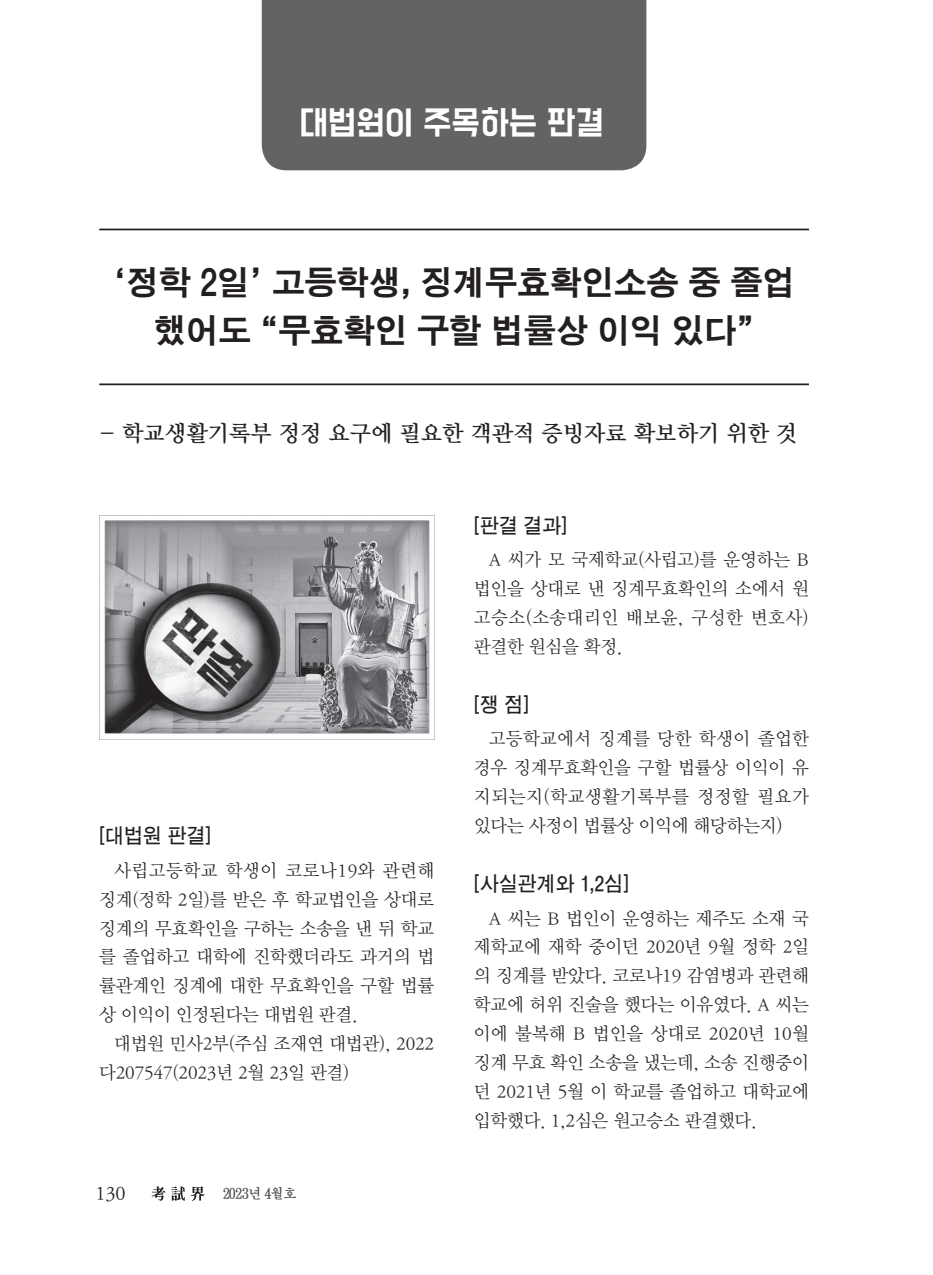
<style>
.page{position:relative;width:933px;height:1275px;background:#fff}
.page>*{position:absolute;margin:0;border:0;box-sizing:border-box;transform-origin:0 0}
.t1{font:33.25px/47.2px "D Xgo Std 60";color:#231f20;text-align:center}
.t2{font:29.75px "BM Do Hyeon";color:#fff}
.t3{font:22.75px "DX Nmu Std 40";color:#231f20}
.t4{font:20.12px "D Xgo Std 40";letter-spacing:-.01em;color:#231f20;scale:.95 1}
.t5{font:19.25px "DX Nmu Std 30";color:#231f20}
.t6{font:18.38px/28.9px "DX Nmu Std 25";letter-spacing:-.01em;color:#231f20;text-align:justify}
.t7{font:14px "D Xmu Std 40";letter-spacing:-.05em;color:#231f20;scale:.95 1}
</style>
<div class="page">
<svg style="left:152px;top:1186px;width:13px;height:15px"></svg>
<svg style="left:171px;top:1186px;width:14px;height:15px"></svg>
<svg style="left:191px;top:1186px;width:14px;height:15px"></svg>
<div style="left:262px;top:0;width:384px;height:170px;background:#656263"></div>
<hr style="left:99px;top:229px;width:710px;height:1px;background:#231f20">
<hr style="left:99px;top:383px;width:710px;height:2px;background:#231f20">
<img style="left:99px;top:516px;width:331px;height:223px">
<h2 class="t2" style="left:299px;top:107px;width:306px">대법원이 주목하는 판결</h2>
<h1 class="t1" style="left:113px;top:262px;width:682px">‘정학 2일’ 고등학생, 징계무효확인소송 중 졸업 했어도 “무효확인 구할 법률상 이익 있다”</h1>
<p class="t3" style="left:99px;top:422px;width:699px">- 학교생활기록부 정정 요구에 필요한 객관적 증빙자료 확보하기 위한 것</p>
<p class="t4" style="left:99px;top:826px;width:119px">[대법원 판결]</p>
<p class="t6" style="left:99px;top:856px;width:336px;text-indent:15px">사립고등학교 학생이 코로나19와 관련해 징계(정학 2일)를 받은 후 학교법인을 상대로 징계의 무효확인을 구하는 소송을 낸 뒤 학교 를 졸업하고 대학에 진학했더라도 과거의 법 률관계인 징계에 대한 무효확인을 구할 법률 상 이익이 인정된다는 대법원 판결.</p>
<p class="t6" style="left:99px;top:1029px;width:336px;text-indent:15px">대법원 민사2부(주심 조재연 대법관), 2022 다207547(2023년 2월 23일 판결)</p>
<p class="t5" style="left:95px;top:1184px;width:31px">130</p>
<p class="t7" style="left:222px;top:1186px;width:80px">2023년 4월호</p>
<p class="t4" style="left:474px;top:516px;width:100px">[판결 결과]</p>
<p class="t6" style="left:474px;top:546px;width:336px;text-indent:15px">A 씨가 모 국제학교(사립고)를 운영하는 B 법인을 상대로 낸 징계무효확인의 소에서 원 고승소(소송대리인 배보윤, 구성한 변호사) 판결한 원심을 확정.</p>
<p class="t4" style="left:474px;top:695px;width:60px">[쟁 점]</p>
<p class="t6" style="left:474px;top:725px;width:336px;text-indent:15px">고등학교에서 징계를 당한 학생이 졸업한 경우 징계무효확인을 구할 법률상 이익이 유 지되는지(학교생활기록부를 정정할 필요가 있다는 사정이 법률상 이익에 해당하는지)</p>
<p class="t4" style="left:474px;top:874px;width:165px">[사실관계와 1,2심]</p>
<p class="t6" style="left:474px;top:904px;width:336px;text-indent:15px">A 씨는 B 법인이 운영하는 제주도 소재 국 제학교에 재학 중이던 2020년 9월 정학 2일 의 징계를 받았다. 코로나19 감염병과 관련해 학교에 허위 진술을 했다는 이유였다. A 씨는 이에 불복해 B 법인을 상대로 2020년 10월 징계 무효 확인 소송을 냈는데, 소송 진행중이 던 2021년 5월 이 학교를 졸업하고 대학교에 입학했다. 1,2심은 원고승소 판결했다.</p>
</div>
